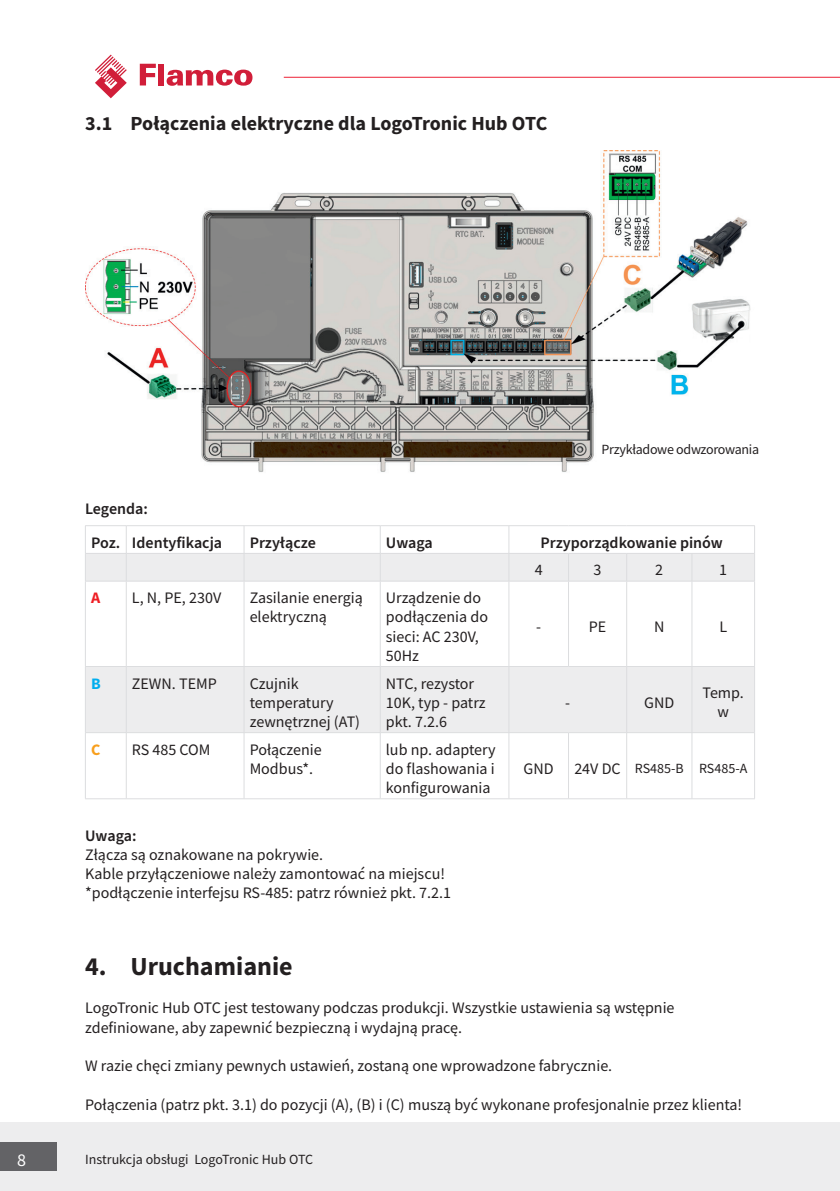
<style>
.page{position:relative;width:840px;height:1191px;background:#fff}
.page>*{position:absolute;margin:0;border:0;box-sizing:border-box;transform-origin:0 0}
.t1{font:700 26px "Source Sans Pro";color:#231f20}
.t2{font:700 20px "Source Sans Pro";color:#231f20}
.t3{font:18px "Source Sans Pro";color:#fff}
.t4{font:16px/19.2px "Source Sans Pro";color:#231f20}
.t5{font:600 16px/33.6px "Source Sans Pro";color:#231f20}
.t6{font:700 16px "Source Sans Pro";color:#ee1d23}
.t7{font:700 16px "Source Sans Pro";color:#00aeef}
.t8{font:700 16px "Source Sans Pro";color:#f89f1c}
.t9{font:14px "Source Sans Pro";letter-spacing:-.015em;color:#231f20}
.s1{font-size:16px}
</style>
<div class="page">
<hr style="left:283px;top:77px;width:556px;height:1px;background:#ed2135">
<div style="left:0;top:1123px;width:839px;height:68px;background:#ededee"></div>
<div style="left:0;top:1142px;width:57px;height:29px;background:#636366"></div>
<svg style="left:140px;top:64px;width:16px;height:21px"></svg>
<div style="left:158px;top:64px;width:6px;height:21px;background:#d11e39"></div>
<svg style="left:166px;top:70px;width:86px;height:16px"></svg>
<svg style="left:95px;top:55px;width:32px;height:43px"></svg>
<img style="left:85px;top:150px;width:666px;height:322px">
<svg style="left:86px;top:554px;width:667px;height:178px;fill:#ededee"></svg>
<hr style="left:85px;top:525px;width:41px;height:1px;background:#dcdddf">
<hr style="left:126px;top:525px;width:118px;height:1px;background:#dcdddf">
<hr style="left:244px;top:525px;width:136px;height:1px;background:#dcdddf">
<hr style="left:380px;top:525px;width:128px;height:1px;background:#dcdddf">
<hr style="left:508px;top:525px;width:60px;height:1px;background:#dcdddf">
<hr style="left:568px;top:525px;width:58px;height:1px;background:#dcdddf">
<hr style="left:626px;top:525px;width:65px;height:1px;background:#dcdddf">
<hr style="left:691px;top:525px;width:63px;height:1px;background:#dcdddf">
<hr style="left:85px;top:553px;width:41px;height:1px;background:#dcdddf">
<svg style="left:85px;top:526px;width:1px;height:55px"></svg>
<hr style="left:126px;top:553px;width:118px;height:1px;background:#dcdddf">
<svg style="left:126px;top:526px;width:1px;height:55px"></svg>
<hr style="left:244px;top:553px;width:136px;height:1px;background:#dcdddf">
<svg style="left:243px;top:526px;width:1px;height:55px"></svg>
<hr style="left:380px;top:553px;width:128px;height:1px;background:#dcdddf">
<svg style="left:380px;top:526px;width:1px;height:55px"></svg>
<hr style="left:508px;top:553px;width:60px;height:1px;background:#dcdddf">
<svg style="left:508px;top:526px;width:1px;height:55px"></svg>
<hr style="left:568px;top:553px;width:58px;height:1px;background:#dcdddf">
<svg style="left:568px;top:554px;width:1px;height:27px"></svg>
<hr style="left:626px;top:553px;width:65px;height:1px;background:#dcdddf">
<svg style="left:626px;top:554px;width:1px;height:27px"></svg>
<hr style="left:691px;top:553px;width:63px;height:1px;background:#dcdddf">
<svg style="left:691px;top:554px;width:1px;height:27px"></svg>
<svg style="left:753px;top:554px;width:1px;height:27px"></svg>
<hr style="left:85px;top:581px;width:41px;height:1px;background:#dcdddf">
<hr style="left:85px;top:581px;width:1px;height:85px;background:#dcdddf">
<hr style="left:126px;top:581px;width:118px;height:1px;background:#dcdddf">
<hr style="left:126px;top:581px;width:1px;height:85px;background:#dcdddf">
<hr style="left:244px;top:581px;width:136px;height:1px;background:#dcdddf">
<hr style="left:243px;top:581px;width:1px;height:85px;background:#dcdddf">
<hr style="left:380px;top:581px;width:128px;height:1px;background:#dcdddf">
<hr style="left:380px;top:581px;width:1px;height:85px;background:#dcdddf">
<hr style="left:508px;top:581px;width:60px;height:1px;background:#dcdddf">
<hr style="left:508px;top:581px;width:1px;height:85px;background:#dcdddf">
<hr style="left:568px;top:581px;width:58px;height:1px;background:#dcdddf">
<hr style="left:568px;top:581px;width:1px;height:85px;background:#dcdddf">
<hr style="left:626px;top:581px;width:65px;height:1px;background:#dcdddf">
<hr style="left:626px;top:581px;width:1px;height:85px;background:#dcdddf">
<hr style="left:691px;top:581px;width:63px;height:1px;background:#dcdddf">
<hr style="left:691px;top:581px;width:1px;height:85px;background:#dcdddf">
<hr style="left:753px;top:581px;width:1px;height:85px;background:#dcdddf">
<hr style="left:85px;top:666px;width:41px;height:1px;background:#dcdddf">
<hr style="left:85px;top:666px;width:1px;height:66px;background:#dcdddf">
<hr style="left:126px;top:666px;width:118px;height:1px;background:#dcdddf">
<hr style="left:126px;top:666px;width:1px;height:66px;background:#dcdddf">
<hr style="left:244px;top:666px;width:136px;height:1px;background:#dcdddf">
<hr style="left:243px;top:666px;width:1px;height:66px;background:#dcdddf">
<hr style="left:380px;top:666px;width:128px;height:1px;background:#dcdddf">
<hr style="left:380px;top:666px;width:1px;height:66px;background:#dcdddf">
<hr style="left:508px;top:666px;width:60px;height:1px;background:#dcdddf">
<hr style="left:508px;top:666px;width:1px;height:66px;background:#dcdddf">
<hr style="left:568px;top:666px;width:58px;height:1px;background:#dcdddf">
<hr style="left:626px;top:666px;width:65px;height:1px;background:#dcdddf">
<hr style="left:626px;top:666px;width:1px;height:66px;background:#dcdddf">
<hr style="left:691px;top:666px;width:63px;height:1px;background:#dcdddf">
<hr style="left:691px;top:666px;width:1px;height:66px;background:#dcdddf">
<hr style="left:753px;top:666px;width:1px;height:66px;background:#dcdddf">
<hr style="left:85px;top:732px;width:41px;height:1px;background:#dcdddf">
<hr style="left:85px;top:733px;width:1px;height:65px;background:#dcdddf">
<hr style="left:126px;top:732px;width:118px;height:1px;background:#dcdddf">
<hr style="left:126px;top:733px;width:1px;height:65px;background:#dcdddf">
<hr style="left:244px;top:732px;width:136px;height:1px;background:#dcdddf">
<hr style="left:243px;top:733px;width:1px;height:65px;background:#dcdddf">
<hr style="left:380px;top:732px;width:128px;height:1px;background:#dcdddf">
<hr style="left:380px;top:733px;width:1px;height:65px;background:#dcdddf">
<hr style="left:508px;top:732px;width:60px;height:1px;background:#dcdddf">
<hr style="left:508px;top:733px;width:1px;height:65px;background:#dcdddf">
<hr style="left:568px;top:732px;width:58px;height:1px;background:#dcdddf">
<hr style="left:568px;top:733px;width:1px;height:65px;background:#dcdddf">
<hr style="left:626px;top:732px;width:65px;height:1px;background:#dcdddf">
<hr style="left:626px;top:733px;width:1px;height:65px;background:#dcdddf">
<hr style="left:691px;top:732px;width:63px;height:1px;background:#dcdddf">
<hr style="left:691px;top:733px;width:1px;height:65px;background:#dcdddf">
<hr style="left:753px;top:733px;width:1px;height:65px;background:#dcdddf">
<hr style="left:85px;top:798px;width:41px;height:1px;background:#dcdddf">
<hr style="left:126px;top:798px;width:118px;height:1px;background:#dcdddf">
<hr style="left:244px;top:798px;width:136px;height:1px;background:#dcdddf">
<hr style="left:380px;top:798px;width:128px;height:1px;background:#dcdddf">
<hr style="left:508px;top:798px;width:60px;height:1px;background:#dcdddf">
<hr style="left:568px;top:798px;width:58px;height:1px;background:#dcdddf">
<hr style="left:626px;top:798px;width:65px;height:1px;background:#dcdddf">
<hr style="left:691px;top:798px;width:63px;height:1px;background:#dcdddf">
<p class="t2" style="left:85px;top:110px;width:463px">3.1 Połączenia elektryczne dla LogoTronic Hub OTC</p>
<p class="t9" style="left:601px;top:440px;width:159px">Przykładowe odwzorowania</p>
<p class="t5" style="left:91px;top:492px;width:132px;text-indent:-6px">Legenda:<br>Poz. Identyfikacja</p>
<p class="t5" style="left:249px;top:526px;width:68px">Przyłącze</p>
<p class="t5" style="left:386px;top:526px;width:48px">Uwaga</p>
<p class="t5" style="left:540px;top:526px;width:184px">Przyporządkowanie pinów</p>
<p class="t4" style="left:534px;top:560px;width:9px">4</p>
<p class="t4" style="left:593px;top:560px;width:9px">3</p>
<p class="t4" style="left:655px;top:560px;width:9px">2</p>
<p class="t4" style="left:718px;top:560px;width:9px">1</p>
<p class="t6" style="left:91px;top:587px;width:11px">A</p>
<p class="t4" style="left:132px;top:588px;width:91px">L, N, PE, 230V</p>
<p class="t4" style="left:249px;top:588px;width:115px">Zasilanie energią elektryczną</p>
<p class="t4" style="left:385px;top:588px;width:104px">Urządzenie do podłączenia do sieci: AC 230V,<br>50Hz</p>
<p class="t7" style="left:91px;top:673px;width:11px">B</p>
<p class="t4" style="left:132px;top:673px;width:86px">ZEWN. TEMP</p>
<p class="t4" style="left:249px;top:673px;width:112px">Czujnik temperatury zewnętrznej (AT)</p>
<p class="t4" style="left:385px;top:673px;width:101px">NTC, rezystor<br>10K, typ - patrz pkt. 7.2.6</p>
<p class="t8" style="left:91px;top:739px;width:11px">C</p>
<p class="t4" style="left:132px;top:739px;width:80px">RS 485 COM</p>
<p class="t4" style="left:249px;top:739px;width:74px">Połączenie<br>Modbus*.</p>
<p class="t4" style="left:385px;top:739px;width:111px;text-align:justify">lub np. adaptery do flashowania i konfigurowania</p>
<p class="t5" style="left:85px;top:819px;width:53px">Uwaga:</p>
<p class="t4" style="left:85px;top:844px;width:367px">Złącza są oznakowane na pokrywie.<br>Kable przyłączeniowe należy zamontować na miejscu! *podłączenie interfejsu RS-485: patrz również pkt. 7.2.1</p>
<p class="t4" style="left:536px;top:617px;width:6px">-</p>
<p class="t4" style="left:588px;top:617px;width:19px">PE</p>
<p class="t4" style="left:653px;top:617px;width:12px">N</p>
<p class="t4" style="left:719px;top:617px;width:9px">L</p>
<p class="t4" style="left:565px;top:693px;width:6px">-</p>
<p class="t4" style="left:644px;top:693px;width:32px">GND</p>
<p class="t4" style="left:702px;top:683px;width:43px;text-align:center">Temp. w</p>
<p class="t4" style="left:523px;top:759px;width:32px">GND</p>
<p class="t9" style="left:574px;top:759px;width:174px"><span class="s1">24V DC</span> RS485-B RS485-A</p>
<h1 class="t1" style="left:85px;top:949px;width:209px">4. Uruchamianie</h1>
<p class="t4" style="left:85px;top:998px;width:590px">LogoTronic Hub OTC jest testowany podczas produkcji. Wszystkie ustawienia są wstępnie zdefiniowane, aby zapewnić bezpieczną i wydajną pracę.</p>
<p class="t4" style="left:85px;top:1056px;width:528px">W razie chęci zmiany pewnych ustawień, zostaną one wprowadzone fabrycznie.</p>
<p class="t4" style="left:85px;top:1094px;width:658px">Połączenia (patrz pkt. 3.1) do pozycji (A), (B) i (C) muszą być wykonane profesjonalnie przez klienta!</p>
<p class="t3" style="left:17px;top:1148px;width:10px">8</p>
<p class="t9" style="left:85px;top:1150px;width:229px">Instrukcja obsługi LogoTronic Hub OTC</p>
</div>
